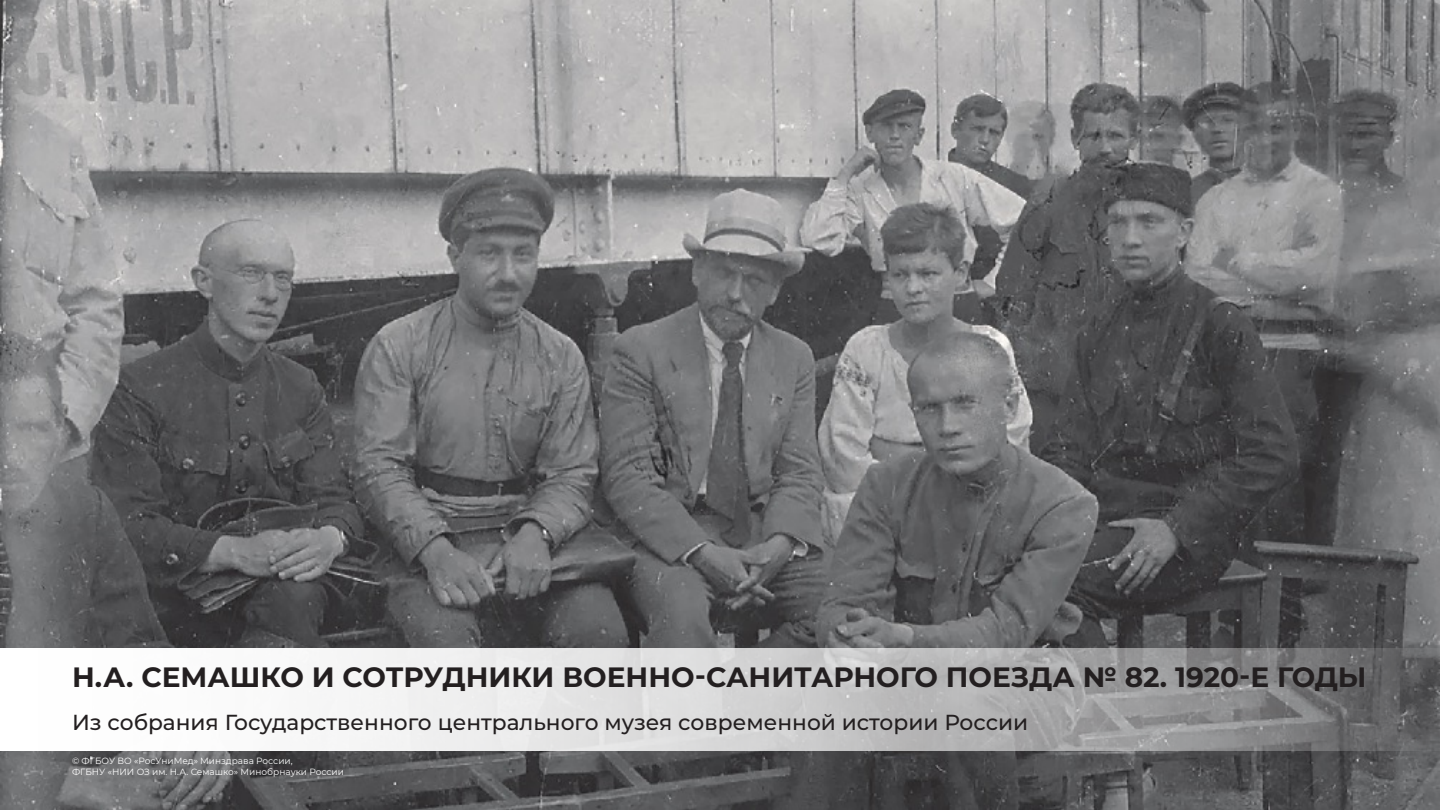
<style>
.page{position:relative;width:1440px;height:810px;background:#fff}
.page>*{position:absolute;margin:0;border:0;box-sizing:border-box;transform-origin:0 0}
.t1{font:700 27.97px "Montserrat";color:#231f20}
.t2{font:500 21.75px "Montserrat";color:#231f20}
.t3{font:9px "Montserrat";color:#fff}
</style>
<div class="page">
<img style="left:0;top:0;width:1440px;height:810px">
<svg style="left:0;top:648px;width:1440px;height:103px"></svg>
<p class="t1" style="left:72px;top:657px;width:1296px">Н.А. СЕМАШКО И СОТРУДНИКИ ВОЕННО-САНИТАРНОГО ПОЕЗДА № 82. 1920-Е ГОДЫ</p>
<p class="t2" style="left:72px;top:707px;width:958px">Из собрания Государственного центрального музея современной истории России</p>
<p class="t3" style="left:72px;top:755px;width:222px">© ФГБОУ ВО «РосУниМед» Минздрава России,</p>
<p class="t3" style="left:72px;top:766px;width:273px">ФГБНУ «НИИ ОЗ им. Н.А. Семашко» Минобрнауки России</p>
</div>
